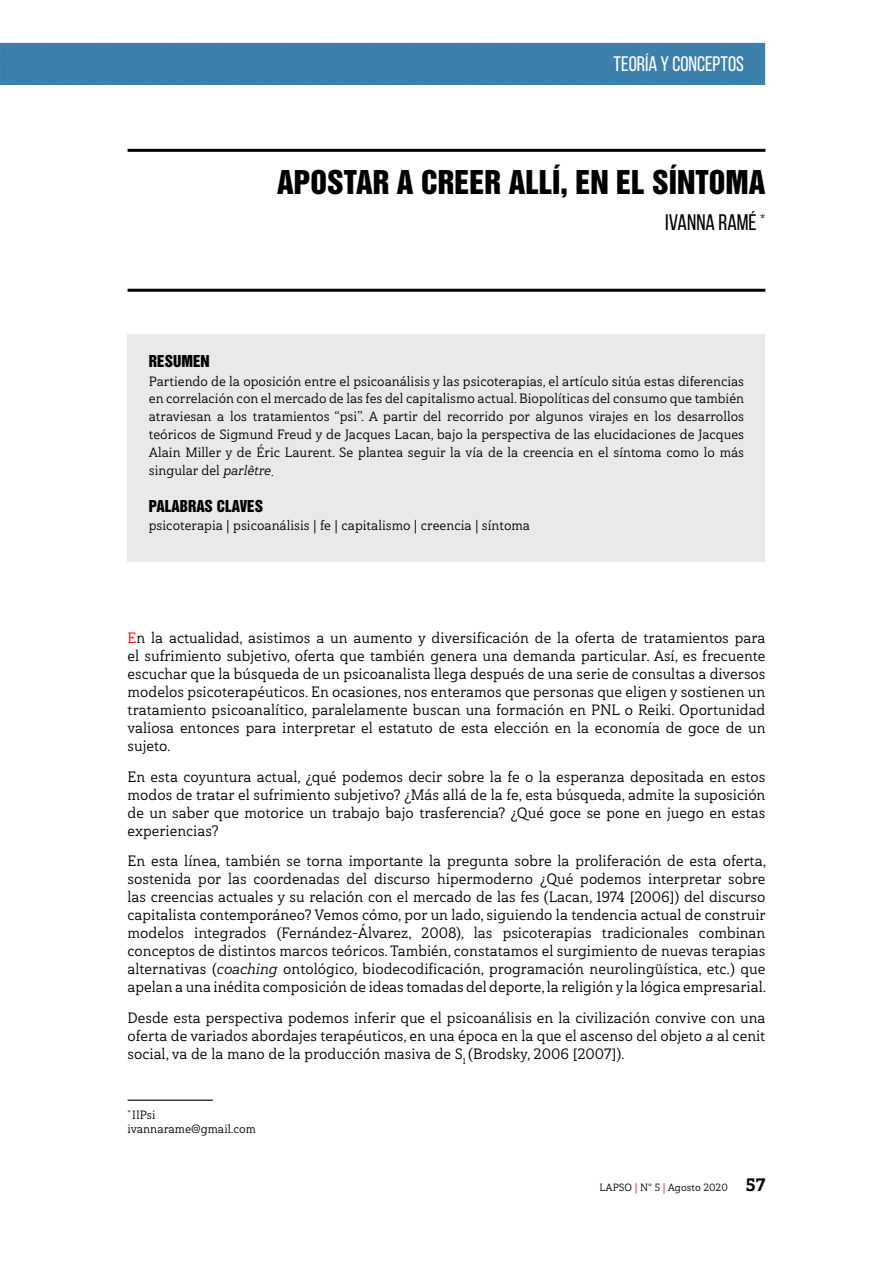
<style>
.page{position:relative;width:893px;height:1263px;background:#fff}
.page>*{position:absolute;margin:0;border:0;box-sizing:border-box;transform-origin:0 0}
.t1{font:30px "Helvetica Inserat LT Std";color:#000}
.t2{font:22.5px "Bebas Neue";color:#000}
.t3{font:21px "Bebas Neue";color:#fff}
.t4{font:15px/18px "Haboro Slab Nor Reg";color:#000;text-align:justify}
.t5{font:15px "Helvetica Inserat LT Std";color:#000}
.t6{font:13.5px/18px "Haboro Slab Nor Reg";color:#000;text-align:justify}
.t7{font:12px/14.4px "Haboro Slab Nor Reg";color:#000}
.t8{font:10.5px "Haboro Slab Nor Reg";color:#000}
.s1{font-family:"Haboro Slab Nor Reg It"}
.s2{font-size:12px}
.s3{color:#f00}
.s4{color:#e0040b}
.s5{font-family:"Haboro Slab Nor Ex B";font-size:18px}
</style>
<div class="page">
<img style="left:0;top:42px;width:766px;height:1059px">
<div style="left:128px;top:334px;width:637px;height:227px;background:#e8eae9"></div>
<hr style="left:128px;top:149px;width:637px;height:3px;background:#000">
<hr style="left:128px;top:289px;width:637px;height:3px;background:#000">
<hr style="left:128px;top:1100px;width:85px;height:1px;background:#000">
<h3 class="t3" style="left:613px;top:53px;width:132px">TEORÍA Y CONCEPTOS</h3>
<h1 class="t1" style="left:277px;top:164px;width:490px">APOSTAR A CREER ALLÍ, EN EL SÍNTOMA</h1>
<h2 class="t2" style="left:665px;top:210px;width:102px">IVANNA RAMÉ <sup>*</sup></h2>
<p class="t5" style="left:149px;top:353px;width:62px">RESUMEN</p>
<p class="t6" style="left:149px;top:372px;width:597px">Partiendo de la oposición entre el psicoanálisis y las psicoterapias, el artículo sitúa estas diferencias en correlación con el mercado de las fes del capitalismo actual. Biopolíticas del consumo que también atraviesan a los tratamientos “psi”. A partir del recorrido por algunos virajes en los desarrollos teóricos de Sigmund Freud y de Jacques Lacan, bajo la perspectiva de las elucidaciones de Jacques Alain Miller y de Éric Laurent. Se plantea seguir la vía de la creencia en el síntoma como lo más singular del <span class="s1">parlêtre</span><span class="s2">.</span></p>
<p class="t5" style="left:149px;top:497px;width:116px">PALABRAS CLAVES</p>
<p class="t6" style="left:149px;top:516px;width:383px">psicoterapia | psicoanálisis | fe | capitalismo | creencia | síntoma</p>
<p class="t4" style="left:128px;top:628px;width:639px"><span class="s3">E</span>n la actualidad, asistimos a un aumento y diversificación de la oferta de tratamientos para el sufrimiento subjetivo, oferta que también genera una demanda particular. Así, es frecuente escuchar que la búsqueda de un psicoanalista llega después de una serie de consultas a diversos modelos psicoterapéuticos. En ocasiones, nos enteramos que personas que eligen y sostienen un tratamiento psicoanalítico, paralelamente buscan una formación en PNL o Reiki. Oportunidad valiosa entonces para interpretar el estatuto de esta elección en la economía de goce de un sujeto.</p>
<p class="t4" style="left:128px;top:767px;width:639px">En esta coyuntura actual, ¿qué podemos decir sobre la fe o la esperanza depositada en estos modos de tratar el sufrimiento subjetivo? ¿Más allá de la fe, esta búsqueda, admite la suposición de un saber que motorice un trabajo bajo trasferencia? ¿Qué goce se pone en juego en estas experiencias?</p>
<p class="t4" style="left:128px;top:852px;width:640px">En esta línea, también se torna importante la pregunta sobre la proliferación de esta oferta, sostenida por las coordenadas del discurso hipermoderno ¿Qué podemos interpretar sobre las creencias actuales y su relación con el mercado de las fes (Lacan, 1974 [2006]) del discurso capitalista contemporáneo? Vemos cómo, por un lado, siguiendo la tendencia actual de construir modelos integrados (Fernández-Álvarez, 2008), las psicoterapias tradicionales combinan conceptos de distintos marcos teóricos. También, constatamos el surgimiento de nuevas terapias alternativas (<span class="s1">coaching</span> ontológico, biodecodificación, programación neurolingüística, etc.) que apelan a una inédita composición de ideas tomadas del deporte, la religión y la lógica empresarial.</p>
<p class="t4" style="left:128px;top:1009px;width:639px">Desde esta perspectiva podemos inferir que el psicoanálisis en la civilización convive con una oferta de variados abordajes terapéuticos, en una época en la que el ascenso del objeto <span class="s1">a</span> al cenit social, va de la mano de la producción masiva de S<sub>1</sub> (Brodsky, 2006 [2007]).</p>
<p class="t7" style="left:128px;top:1107px;width:130px"><sup>*</sup> IIPsi ivannarame@gmail.com</p>
<p class="t8" style="left:600px;top:1181px;width:167px">LAPSO <span class="s4">|</span> N° 5 <span class="s4">|</span> Agosto 2020 <span class="s5">57</span></p>
</div>
